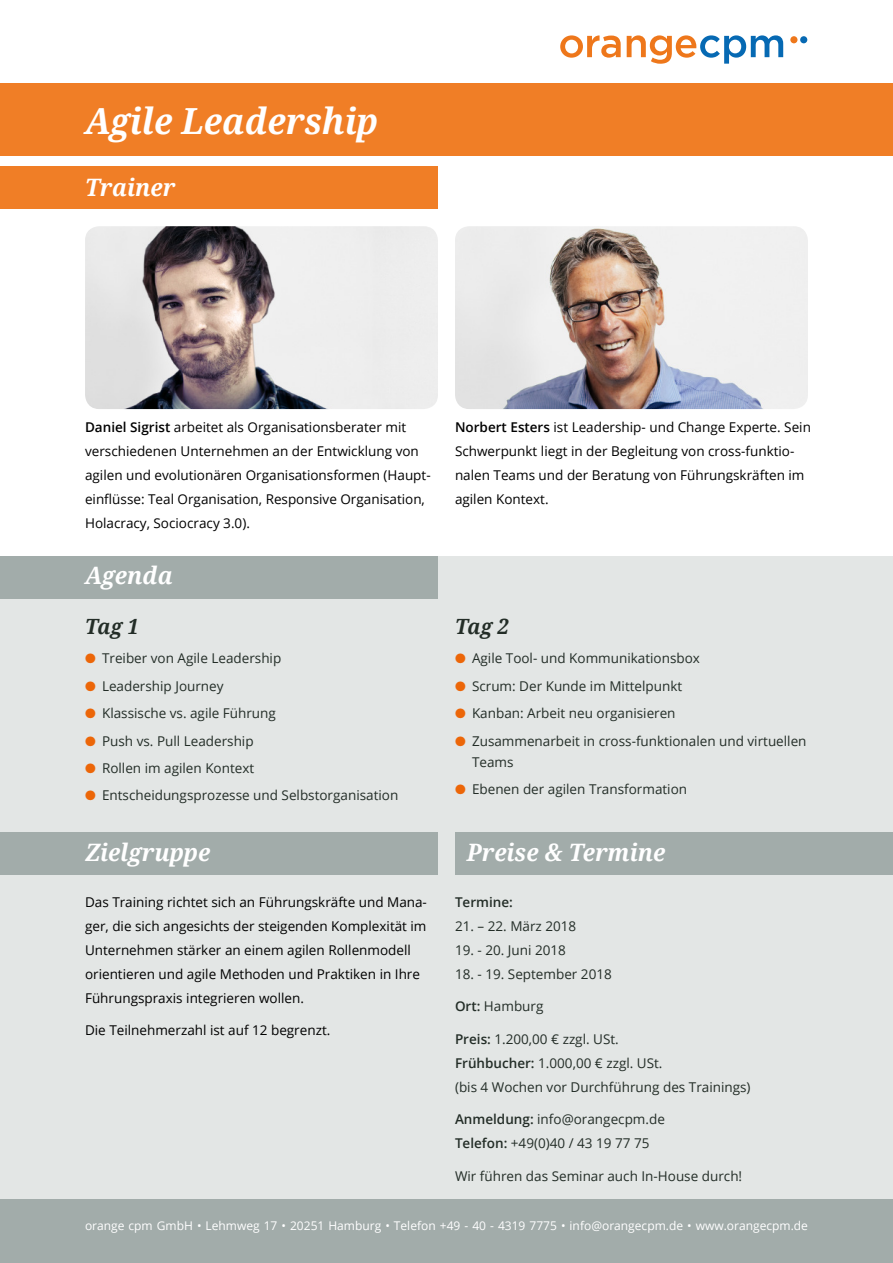
<style>
.page{position:relative;width:893px;height:1263px;background:#fff}
.page>*{position:absolute;margin:0;border:0;box-sizing:border-box;transform-origin:0 0}
.Headline{font:italic 700 36px "Droid Serif";color:#fff;scale:.95 1}
.Subline{font:italic 700 24px "Droid Serif";color:#fff;scale:.95 1}
.Subline-2{font:italic 700 21px "Droid Serif";letter-spacing:-.015em;color:#232d27;scale:.95 1}
.copy{font:13.5px/24px "Open Sans";color:#000}
.copy-2{font:13.5px/24px "Open Sans";color:#232d27}
.copy-3{font:600 13.5px "Open Sans";color:#232d27}
.copy_small{font:12px "Open Sans";color:#fff}
.s1{font-weight:600}
.s2{color:#ec6608}
</style>
<div class="page">
<svg style="left:560px;top:35px;width:223px;height:29px"></svg>
<div style="left:790px;top:36px;width:7px;height:7px;background:#ee771b;border-radius:50%"></div>
<div style="left:800px;top:36px;width:7px;height:7px;background:#0669b3;border-radius:50%"></div>
<div style="left:0;top:556px;width:893px;height:655px;background:#e3e6e5"></div>
<div style="left:0;top:556px;width:438px;height:42px;background:#a2acaa"></div>
<div style="left:0;top:83px;width:893px;height:72px;background:#f07e26"></div>
<div style="left:0;top:166px;width:438px;height:42px;background:#f07e26"></div>
<img style="left:455px;top:226px;width:353px;height:183px">
<img style="left:85px;top:226px;width:353px;height:183px">
<div style="left:0;top:832px;width:438px;height:43px;background:#a2acaa"></div>
<div style="left:455px;top:832px;width:438px;height:43px;background:#a2acaa"></div>
<div style="left:0;top:1199px;width:893px;height:64px;background:#a2acaa"></div>
<p class="Headline" style="left:85px;top:101px;width:310px">Agile Leadership</p>
<p class="Subline" style="left:85px;top:174px;width:97px">Trainer</p>
<p class="copy" style="left:85px;top:415px;width:347px"><span class="s1">Daniel Sigrist</span> arbeitet als Organisationsberater mit verschiedenen Unternehmen an der Entwicklung von agilen und evolutionären Organisationsformen (Haupt&shy;einflüsse: Teal Organisation, Responsive Organisation, Holacracy, Sociocracy 3.0).</p>
<p class="copy" style="left:455px;top:415px;width:357px"><span class="s1">Norbert Esters</span> ist Leadership- und Change Experte. Sein Schwerpunkt liegt in der Begleitung von cross-funktio&shy;nalen Teams und der Beratung von Führungskräften im agilen Kontext.</p>
<p class="Subline" style="left:85px;top:562px;width:94px">Agenda</p>
<p class="Subline-2" style="left:85px;top:614px;width:58px">Tag 1</p>
<p class="copy-2" style="left:85px;top:646px;width:198px"><span class="s2">●</span> Treiber von Agile Leadership</p>
<p class="copy-2" style="left:85px;top:673px;width:140px"><span class="s2">●</span> Leadership Journey</p>
<p class="copy-2" style="left:85px;top:701px;width:192px"><span class="s2">●</span> Klassische vs. agile Führung</p>
<p class="copy-2" style="left:85px;top:728px;width:170px"><span class="s2">●</span> Push vs. Pull Leadership</p>
<p class="copy-2" style="left:85px;top:756px;width:171px"><span class="s2">●</span> Rollen im agilen Kontext</p>
<p class="copy-2" style="left:85px;top:783px;width:315px"><span class="s2">●</span> Entscheidungsprozesse und Selbstorganisation</p>
<p class="Subline-2" style="left:455px;top:614px;width:58px">Tag 2</p>
<p class="copy-2" style="left:455px;top:646px;width:246px"><span class="s2">●</span> Agile Tool- und Kommunikationsbox</p>
<p class="copy-2" style="left:455px;top:673px;width:229px"><span class="s2">●</span> Scrum: Der Kunde im Mittelpunkt</p>
<p class="copy-2" style="left:455px;top:701px;width:222px"><span class="s2">●</span> Kanban: Arbeit neu organisieren</p>
<p class="copy-2" style="left:472px;top:730px;width:336px;line-height:21px;text-indent:-17px"><span class="s2">●</span> Zusammenarbeit in cross-funktionalen und virtuellen<br>Teams</p>
<p class="copy-2" style="left:455px;top:777px;width:234px"><span class="s2">●</span> Ebenen der agilen Transformation</p>
<p class="Subline" style="left:85px;top:838px;width:133px">Zielgruppe</p>
<p class="Subline" style="left:467px;top:838px;width:211px">Preise &amp; Termine</p>
<p class="copy" style="left:85px;top:889px;width:343px">Das Training richtet sich an Führungskräfte und Mana&shy;ger, die sich angesichts der steigenden Komplexität im Unternehmen stärker an einem agilen Rollenmodell orientieren und agile Methoden und Praktiken in Ihre Führungspraxis integrieren wollen.</p>
<p class="copy" style="left:85px;top:1018px;width:247px">Die Teilnehmerzahl ist auf 12 begrenzt.</p>
<p class="copy-3" style="left:455px;top:892px;width:59px">Termine:</p>
<p class="copy-2" style="left:455px;top:913px;width:123px">21. – 22. März 2018</p>
<p class="copy-2" style="left:455px;top:937px;width:112px">19. - 20. Juni 2018</p>
<p class="copy-2" style="left:455px;top:961px;width:158px">18. - 19. September 2018</p>
<p class="copy-2" style="left:455px;top:994px;width:90px"><span class="s1">Ort:</span> Hamburg</p>
<p class="copy-2" style="left:455px;top:1026px;width:297px"><span class="s1">Preis:</span> 1.200,00 € zzgl. USt.<br><span class="s1">Frühbucher:</span> 1.000,00 € zzgl. USt.<br>(bis 4 Wochen vor Durchführung des Trainings)</p>
<p class="copy-2" style="left:455px;top:1107px;width:211px"><span class="s1">Anmeldung:</span> info@orangecpm.de<br><span class="s1">Telefon:</span> +49(0)40 / 43 19 77 75</p>
<p class="copy-2" style="left:455px;top:1163px;width:289px">Wir führen das Seminar auch In-House durch!</p>
<p class="copy_small" style="left:85px;top:1217px;width:724px">orange cpm GmbH • Lehmweg 17 • 20251 Hamburg • Telefon +49 - 40 - 4319 7775 • info@orangecpm.de • www.orangecpm.de</p>
</div>
